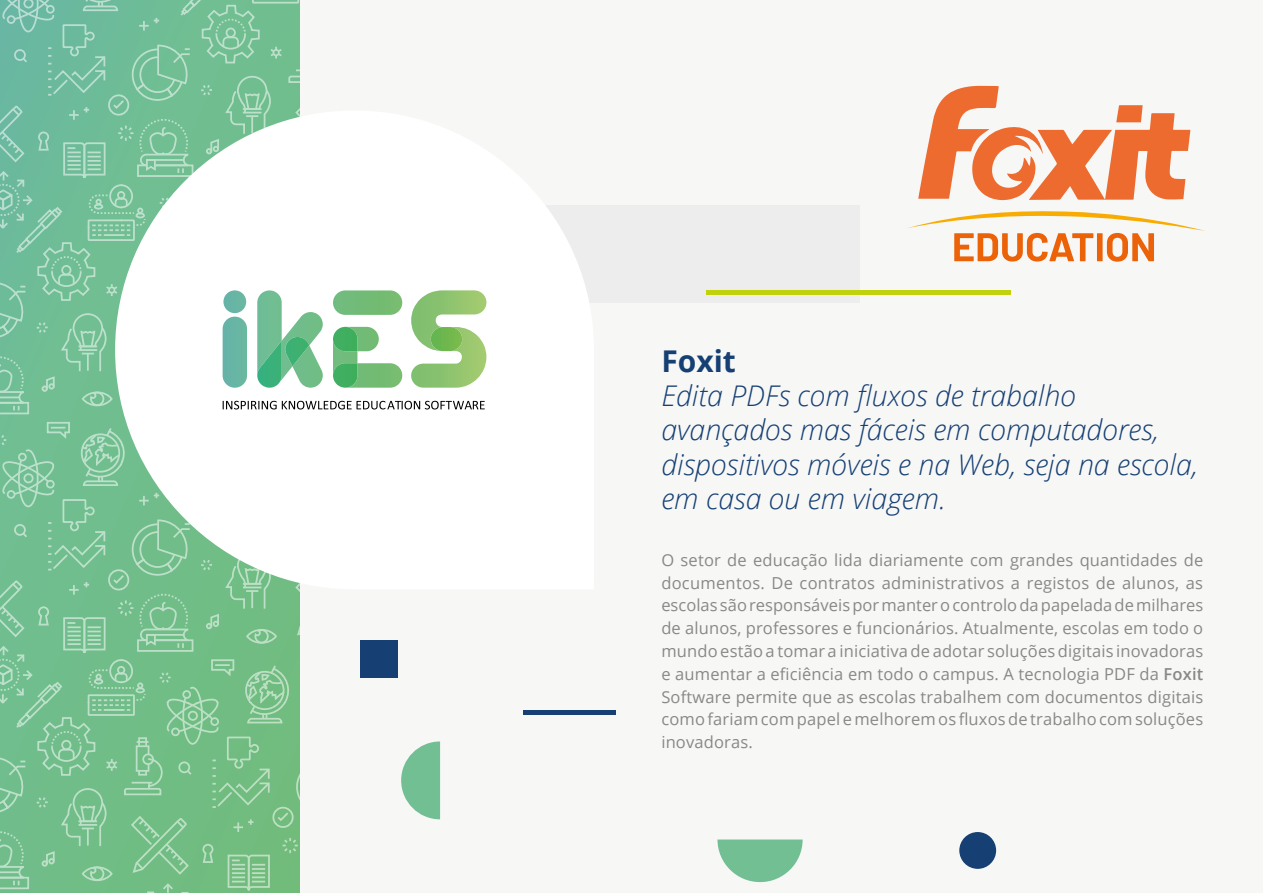
<style>
.page{position:relative;width:1263px;height:893px;background:#fff}
.page>*{position:absolute;margin:0;border:0;box-sizing:border-box;transform-origin:0 0}
.t1{font:700 30px "Open Sans";color:#164074}
.t2{font:italic 300 28.5px/34.2px "Open Sans";color:#164074}
.t3{font:16.5px/22.8px "Open Sans";letter-spacing:.01em;color:#888887;text-align:justify}
.s1{font-weight:600}
</style>
<div class="page">
<svg style="left:0;top:0;width:300px;height:893px;background:#77c093"></svg>
<div style="left:301px;top:0;width:962px;height:893px;background:#f7f7f6"></div>
<svg style="left:401px;top:741px;width:39px;height:78px"></svg>
<div style="left:523px;top:710px;width:92px;height:5px;background:#164074"></div>
<div style="left:360px;top:640px;width:38px;height:38px;background:#164074"></div>
<div style="left:959px;top:832px;width:37px;height:37px;background:#164074;border-radius:50%"></div>
<svg style="left:717px;top:839px;width:86px;height:43px"></svg>
<div style="left:293px;top:205px;width:567px;height:97px;background:#ededed"></div>
<svg style="left:115px;top:110px;width:474px;height:479px;fill:#fff"></svg>
<div style="left:333px;top:290px;width:69px;height:25px;background:#71bc75;border-radius:12px"></div>
<svg style="left:333px;top:327px;width:69px;height:61px"></svg>
<img style="left:333px;top:363px;width:24px;height:25px">
<svg style="left:257px;top:290px;width:66px;height:98px"></svg>
<img style="left:285px;top:337px;width:24px;height:29px">
<div style="left:223px;top:317px;width:24px;height:71px;background:#67b5a4;border-radius:12px"></div>
<svg style="left:411px;top:290px;width:75px;height:98px"></svg>
<img style="left:431px;top:327px;width:31px;height:24px">
<svg style="left:223px;top:290px;width:23px;height:23px"></svg>
<svg style="left:223px;top:401px;width:262px;height:8px"></svg>
<div style="left:706px;top:290px;width:305px;height:5px;background:#c1d10c"></div>
<svg style="left:918px;top:85px;width:272px;height:115px"></svg>
<svg style="left:907px;top:211px;width:298px;height:51px"></svg>
<h1 class="t1" style="left:661px;top:340px;width:76px">Foxit</h1>
<h2 class="t2" style="left:661px;top:378px;width:538px">Edita PDFs com fluxos de trabalho avançados mas fáceis em computadores, dispositivos móveis e na Web, seja na escola, em casa ou em viagem.</h2>
<p class="t3" style="left:661px;top:548px;width:543px">O setor de educação lida diariamente com grandes quantidades de documentos. De contratos administrativos a registos de alunos, as escolas são responsáveis por manter o controlo da papelada de milhares de alunos, professores e funcionários. Atualmente, escolas em todo o mundo estão a tomar a iniciativa de adotar soluções digitais inovadoras e aumentar a eficiência em todo o campus. A tecnologia PDF da <span class="s1">Foxit </span>Software permite que as escolas trabalhem com documentos digitais como fariam com papel e melhorem os fluxos de trabalho com soluções inovadoras.</p>
</div>
